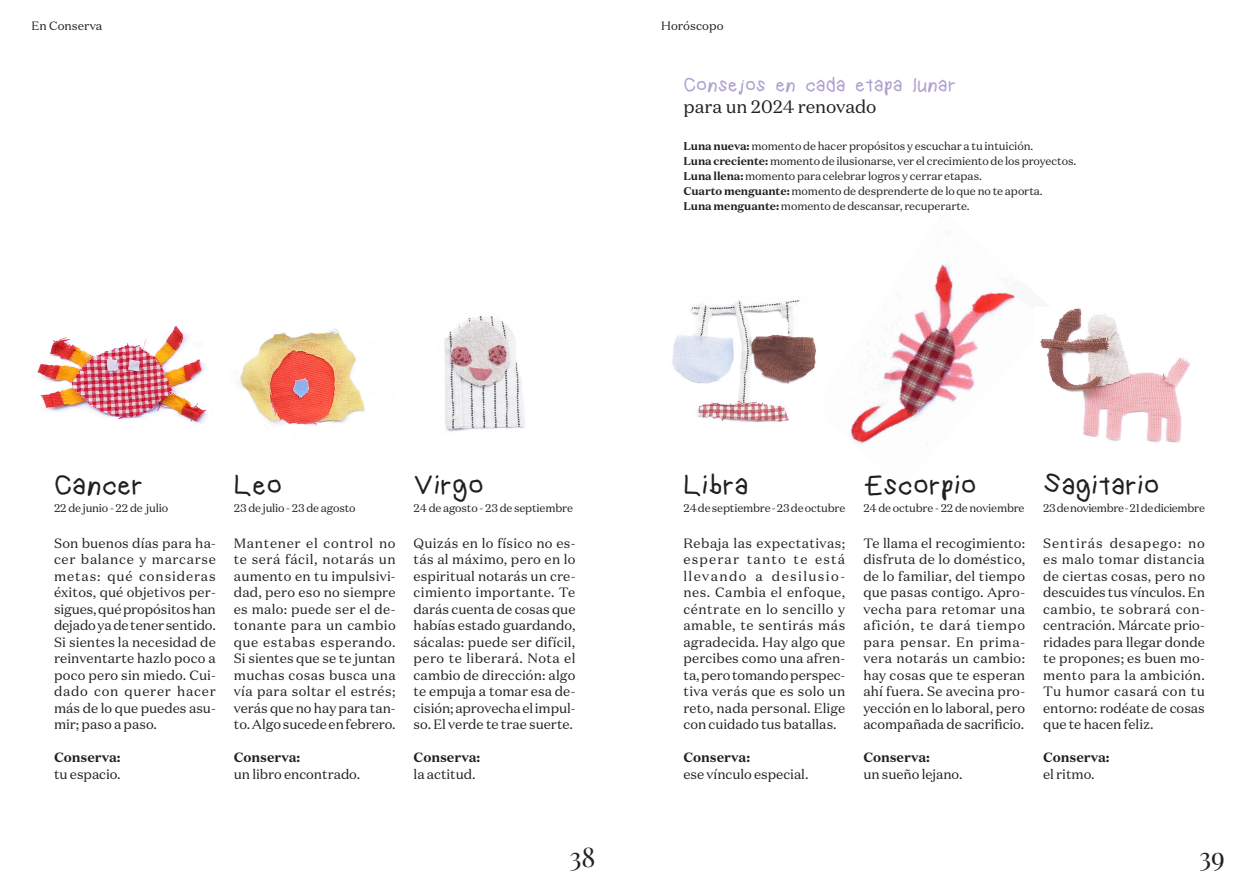
<style>
.page{position:relative;width:1259px;height:893px;background:#fff}
.page>*{position:absolute;margin:0;border:0;box-sizing:border-box;transform-origin:0 0}
.t1{font:30px "kindergarten";color:#231f20}
.t2{font:27px "Playfair Display";color:#231f20}
.t3{font:21px "kindergarten";letter-spacing:-.005em;color:#afa1cf}
.t4{font:18px "Domaine Text";letter-spacing:-.005em;color:#231f20}
.t5{font:13.5px/16.5px "Domaine Text";letter-spacing:-.005em;color:#231f20;text-align:justify}
.t6{font:700 13.5px "Domaine Text";letter-spacing:-.005em;color:#231f20}
.t7{font:12px "Domaine Text";color:#231f20}
.t8{font:11.25px "Domaine Text";letter-spacing:-.01em;color:#231f20}
.t9{font:11.25px "Domaine Text";letter-spacing:-.03em;color:#231f20}
.s1{font-weight:700}
</style>
<div class="page">
<img style="left:37px;top:326px;width:171px;height:98px">
<img style="left:211px;top:328px;width:161px;height:107px">
<img style="left:444px;top:316px;width:81px;height:116px">
<img style="left:850px;top:264px;width:165px;height:181px">
<img style="left:672px;top:299px;width:144px;height:124px">
<img style="left:1040px;top:308px;width:150px;height:135px">
<p class="t7" style="left:31px;top:18px;width:72px">En Conserva</p>
<p class="t7" style="left:661px;top:18px;width:64px">Horóscopo</p>
<p class="t3" style="left:683px;top:76px;width:274px">Consejos en cada etapa lunar</p>
<p class="t4" style="left:683px;top:95px;width:194px">para un 2024 renovado</p>
<p class="t1" style="left:54px;top:472px;width:91px">Cancer</p>
<p class="t1" style="left:234px;top:472px;width:50px">Leo</p>
<p class="t1" style="left:414px;top:472px;width:72px">Virgo</p>
<p class="t5" style="left:54px;top:535px;width:163px">Son buenos días para ha&shy;cer balance y marcarse metas: qué consideras éxitos, qué objetivos per&shy;sigues, qué propósitos han dejado ya de tener sentido.<br>Si sientes la necesidad de reinventarte hazlo poco a poco pero sin miedo. Cui&shy;dado con querer hacer más de lo que puedes asu&shy;mir; paso a paso.</p>
<p class="t6" style="left:54px;top:749px;width:68px">Conserva:</p>
<p class="t5" style="left:54px;top:766px;width:68px">tu espacio.</p>
<p class="t8" style="left:54px;top:501px;width:116px">22 de junio - 22 de julio</p>
<p class="t8" style="left:234px;top:501px;width:123px">23 de julio - 23 de agosto</p>
<p class="t8" style="left:414px;top:501px;width:161px">24 de agosto - 23 de septiembre</p>
<p class="t5" style="left:234px;top:535px;width:163px">Mantener el control no te será fácil, notarás un aumento en tu impulsivi&shy;dad, pero eso no siempre es malo: puede ser el de&shy;tonante para un cambio que estabas esperando.<br>Si sientes que se te juntan muchas cosas busca una vía para soltar el estrés; verás que no hay para tan&shy;to. Algo sucede en febrero.</p>
<p class="t6" style="left:234px;top:749px;width:68px">Conserva:</p>
<p class="t5" style="left:234px;top:766px;width:128px">un libro encontrado.</p>
<p class="t5" style="left:414px;top:535px;width:163px">Quizás en lo físico no es&shy;tás al máximo, pero en lo espiritual notarás un cre&shy;cimiento importante. Te darás cuenta de cosas que habías estado guardando, sácalas: puede ser difícil, pero te liberará. Nota el cambio de dirección: algo te empuja a tomar esa de&shy;cisión; aprovecha el impul&shy;so. El verde te trae suerte.</p>
<p class="t6" style="left:414px;top:749px;width:68px">Conserva:</p>
<p class="t5" style="left:414px;top:766px;width:63px">la actitud.</p>
<p class="t8" style="left:683px;top:139px;width:351px"><span class="s1">Luna nueva:</span> momento de hacer propósitos y escuchar a tu intuición.</p>
<p class="t8" style="left:683px;top:154px;width:394px"><span class="s1">Luna creciente:</span> momento de ilusionarse, ver el crecimiento de los proyectos.</p>
<p class="t8" style="left:683px;top:169px;width:300px"><span class="s1">Luna llena:</span> momento para celebrar logros y cerrar etapas.</p>
<p class="t8" style="left:683px;top:184px;width:361px"><span class="s1">Cuarto menguante:</span> momento de desprenderte de lo que no te aporta.</p>
<p class="t8" style="left:683px;top:199px;width:288px"><span class="s1">Luna menguante:</span> momento de descansar, recuperarte.</p>
<p class="t1" style="left:683px;top:472px;width:67px">Libra</p>
<p class="t1" style="left:863px;top:472px;width:115px">Escorpio</p>
<p class="t1" style="left:1043px;top:472px;width:118px">Sagitario</p>
<p class="t8" style="left:683px;top:501px;width:163px">24 de septiembre - 23 de octubre</p>
<p class="t8" style="left:863px;top:501px;width:163px">24 de octubre - 22 de noviembre</p>
<p class="t9" style="left:1043px;top:501px;width:163px">23 de noviembre - 21 de diciembre</p>
<p class="t5" style="left:683px;top:535px;width:163px">Rebaja las expectativas; esperar tanto te está llevando a desilusio&shy;nes. Cambia el enfoque, céntrate en lo sencillo y amable, te sentirás más agradecida. Hay algo que percibes como una afren&shy;ta, pero tomando perspec&shy;tiva verás que es solo un reto, nada personal. Elige con cuidado tus batallas.</p>
<p class="t6" style="left:683px;top:749px;width:68px">Conserva:</p>
<p class="t5" style="left:683px;top:766px;width:126px">ese vínculo especial.</p>
<p class="t5" style="left:863px;top:535px;width:163px">Te llama el recogimiento: disfruta de lo doméstico, de lo familiar, del tiempo que pasas contigo. Apro&shy;vecha para retomar una afición, te dará tiempo para pensar. En prima&shy;vera notarás un cambio: hay cosas que te esperan ahí fuera. Se avecina pro&shy;yección en lo laboral, pero acompañada de sacrificio.</p>
<p class="t6" style="left:863px;top:749px;width:68px">Conserva:</p>
<p class="t5" style="left:863px;top:766px;width:101px">un sueño lejano.</p>
<p class="t5" style="left:1043px;top:535px;width:163px">Sentirás desapego: no es malo tomar distancia de ciertas cosas, pero no descuides tus vínculos. En cambio, te sobrará con&shy;centración. Márcate prio&shy;ridades para llegar donde te propones; es buen mo&shy;mento para la ambición.<br>Tu humor casará con tu entorno: rodéate de cosas que te hacen feliz.</p>
<p class="t6" style="left:1043px;top:749px;width:68px">Conserva:</p>
<p class="t5" style="left:1043px;top:766px;width:53px">el ritmo.</p>
<h2 class="t2" style="left:569px;top:836px;width:28px">38</h2>
<h2 class="t2" style="left:1199px;top:836px;width:27px">39</h2>
</div>
